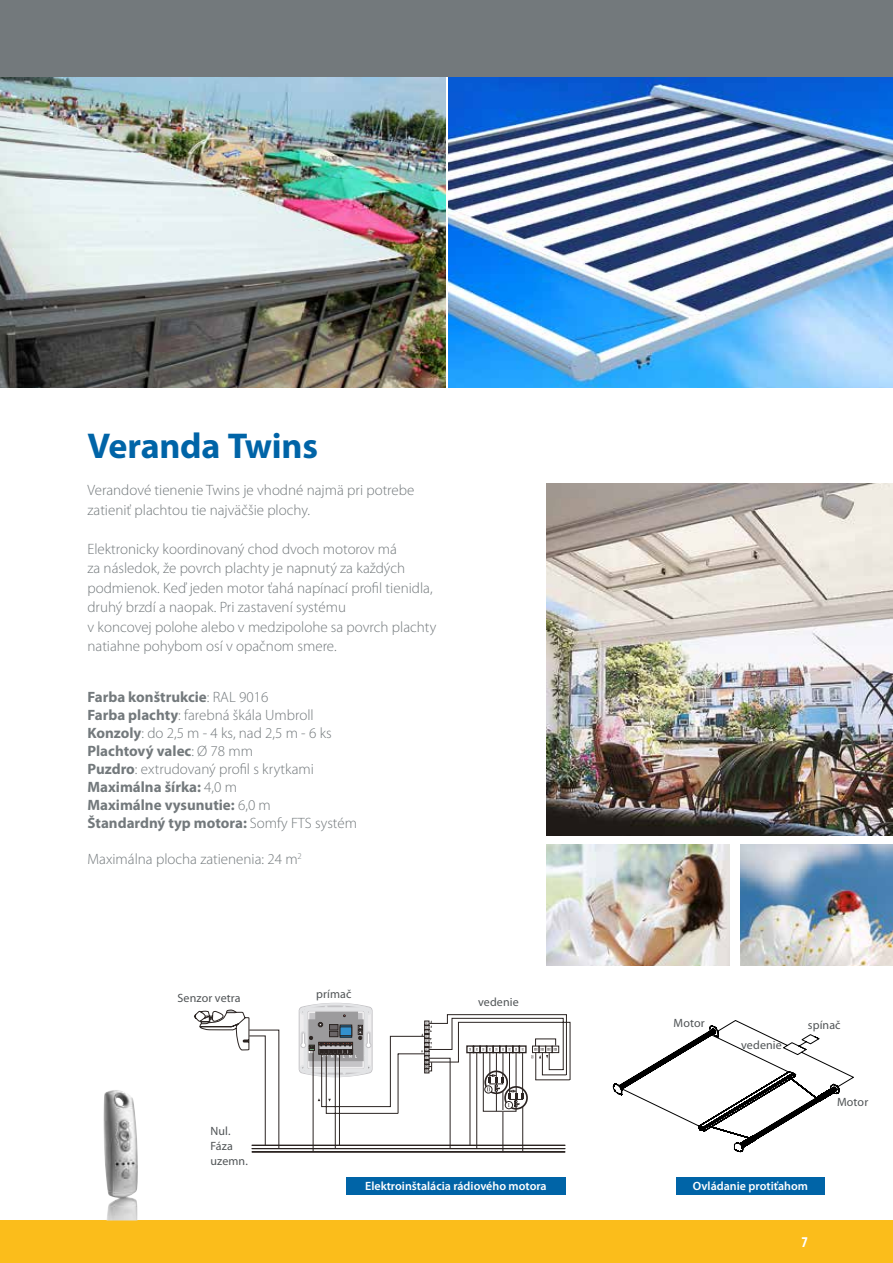
<style>
.page{position:relative;width:893px;height:1263px;background:#fff}
.page>*{position:absolute;margin:0;border:0;box-sizing:border-box;transform-origin:0 0}
.t1{font:700 36px "Myriad Pro";letter-spacing:-.01em;color:#0064a7}
.t2{font:300 15px/19.5px "Myriad Pro";color:#73797c}
.t3{font:700 15px/18px "Myriad Pro";color:#73797c}
.t4{font:700 condensed 15px "Myriad Pro";color:#fff}
.t5{font:12px/15px "Myriad Pro";letter-spacing:.01em;color:#505456}
.t6{font:600 12px "Myriad Pro";color:#fff}
.s1{font-weight:300}
</style>
<div class="page">
<div style="left:0;top:1220px;width:893px;height:43px;background:#fbbd1b"></div>
<img style="left:546px;top:483px;width:347px;height:352px">
<img style="left:0;top:77px;width:446px;height:311px">
<img style="left:449px;top:77px;width:444px;height:311px">
<img style="left:103px;top:1090px;width:35px;height:130px">
<img style="left:546px;top:845px;width:184px;height:121px">
<img style="left:740px;top:845px;width:153px;height:121px">
<div style="left:346px;top:1177px;width:220px;height:17px;background:#0064a7"></div>
<hr style="left:252px;top:1145px;width:313px;height:1px;background:#2b2422">
<hr style="left:252px;top:1148px;width:313px;height:1px;background:#2b2422">
<hr style="left:252px;top:1151px;width:313px;height:1px;background:#2b2422">
<svg style="left:194px;top:1010px;width:86px;height:139px"></svg>
<svg style="left:297px;top:1002px;width:274px;height:150px"></svg>
<svg style="left:613px;top:1020px;width:241px;height:175px"></svg>
<div style="left:0;top:0;width:893px;height:77px;background:#73797c"></div>
<h1 class="t1" style="left:87px;top:422px;width:232px">Veranda Twins</h1>
<p class="t2" style="left:87px;top:481px;width:328px">Verandové tienenie Twins je vhodné najmä pri potrebe zatieniť plachtou tie najväčšie plochy.</p>
<p class="t2" style="left:87px;top:539px;width:350px">Elektronicky koordinovaný chod dvoch motorov má<br>za následok, že povrch plachty je napnutý za každých podmienok. Keď jeden motor ťahá napínací profil tienidla, druhý brzdí a naopak. Pri zastavení systému<br>v koncovej polohe alebo v medzipolohe sa povrch plachty natiahne pohybom osí v opačnom smere.</p>
<p class="t3" style="left:87px;top:688px;width:271px">Farba konštrukcie<span class="s1">: RAL 9016<br></span>Farba plachty<span class="s1">: farebná škála Umbroll<br></span>Konzoly<span class="s1">: do 2,5 m - 4 ks, nad 2,5 m - 6 ks<br></span>Plachtový valec<span class="s1">: Ø 78 mm<br></span>Puzdro<span class="s1">: extrudovaný profil s krytkami<br></span>Maximálna šírka: <span class="s1">4,0 m<br></span>Maximálne vysunutie: <span class="s1">6,0 m<br></span>Štandardný typ motora: <span class="s1">Somfy FTS systém</span></p>
<p class="t2" style="left:87px;top:850px;width:216px">Maximálna plocha zatienenia: 24 m<sup>2</sup></p>
<p class="t5" style="left:178px;top:990px;width:65px">Senzor vetra</p>
<p class="t5" style="left:210px;top:1124px;width:39px">Nul.<br>Fáza uzemn.</p>
<p class="t5" style="left:316px;top:986px;width:37px">prímač</p>
<p class="t5" style="left:478px;top:994px;width:42px">vedenie</p>
<p class="t5" style="left:674px;top:1015px;width:33px">Motor</p>
<p class="t5" style="left:741px;top:1037px;width:42px">vedenie</p>
<p class="t5" style="left:808px;top:1017px;width:34px">spínač</p>
<p class="t5" style="left:837px;top:1094px;width:33px">Motor</p>
<p class="t6" style="left:365px;top:1179px;width:183px">Elektroinštalácia rádiového motora</p>
<p class="t6" style="left:693px;top:1179px;width:116px">Ovládanie protiťahom</p>
<p class="t4" style="left:801px;top:1233px;width:8px">7</p>
</div>
